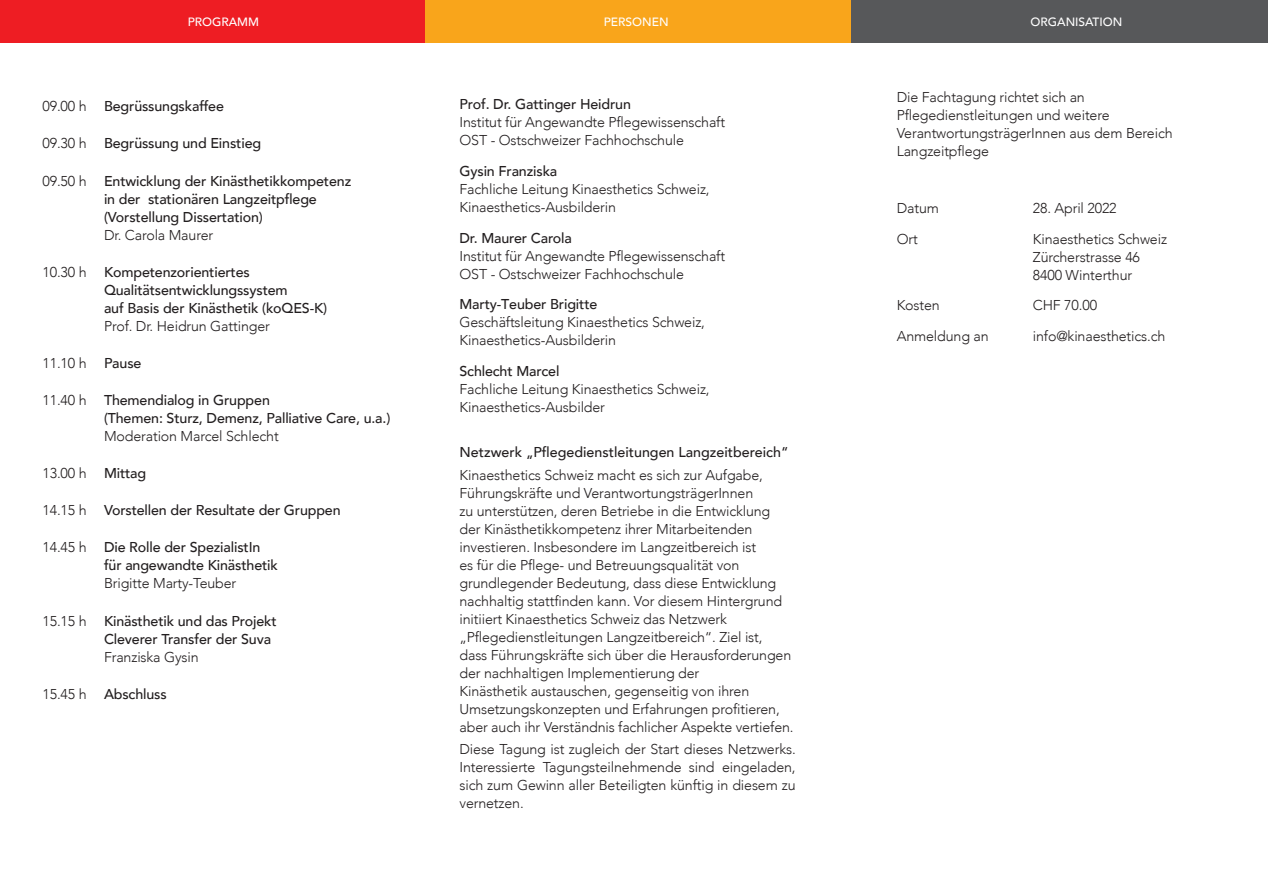
<style>
.page{position:relative;width:1268px;height:893px;background:#fff}
.page>*{position:absolute;margin:0;border:0;box-sizing:border-box;transform-origin:0 0}
.t1{font:300 14.25px/18px "Avenir LT Com";letter-spacing:-.01em;color:#231f20}
.t2{font:500 14.25px/18px "Avenir LT Com";letter-spacing:-.01em;color:#231f20}
.t3{font:500 12px "Avenir LT Com";color:#fff}
.s1{font-weight:300}
.s2{font-weight:500}
</style>
<div class="page">
<div style="left:0;top:0;width:425px;height:43px;background:#ee1d23"></div>
<div style="left:425px;top:0;width:425px;height:43px;background:#f9a51b"></div>
<div style="left:850px;top:0;width:417px;height:43px;background:#57585a"></div>
<p class="t3" style="left:188px;top:15px;width:73px">Programm</p>
<p class="t3" style="left:603px;top:15px;width:66px">Personen</p>
<p class="t2" style="left:42px;top:98px;width:183px"><span class="s1">09.00 h</span> Begrüssungskaffee</p>
<p class="t2" style="left:42px;top:135px;width:220px"><span class="s1">09.30 h</span> Begrüssung und Einstieg</p>
<p class="t2" style="left:104px;top:172px;width:249px;text-indent:-62px"><span class="s1">09.50 h</span> Entwicklung der Kinästhetikkompetenz in der stationären Langzeitpflege (Vorstellung Dissertation)</p>
<p class="t1" style="left:104px;top:226px;width:111px">Dr. Carola Maurer</p>
<p class="t2" style="left:104px;top:263px;width:224px;text-indent:-62px"><span class="s1">10.30 h</span> Kompetenzorientiertes<br>Qualitätsentwicklungssystem<br>auf Basis der Kinästhetik (koQES-K)</p>
<p class="t1" style="left:104px;top:317px;width:167px">Prof. Dr. Heidrun Gattinger</p>
<p class="t1" style="left:42px;top:354px;width:100px">11.10 h <span class="s2">Pause</span></p>
<p class="t2" style="left:104px;top:391px;width:288px;text-indent:-62px"><span class="s1">11.40 h</span> Themendialog in Gruppen<br>(Themen: Sturz, Demenz, Palliative Care, u.a.)</p>
<p class="t1" style="left:104px;top:427px;width:176px">Moderation Marcel Schlecht</p>
<p class="t1" style="left:42px;top:464px;width:105px">13.00 h <span class="s2">M ittag</span></p>
<p class="t2" style="left:42px;top:502px;width:300px"><span class="s1">14.15 h</span> Vorstellen der Resultate der Gruppen</p>
<p class="t2" style="left:104px;top:539px;width:175px;text-indent:-62px"><span class="s1">14.45 h</span> Die Rolle der SpezialistIn für angewandte Kinästhetik</p>
<p class="t1" style="left:104px;top:574px;width:134px">Brigitte Marty-Teuber</p>
<p class="t2" style="left:104px;top:612px;width:174px;text-indent:-62px"><span class="s1">15.15 h</span> Kinästhetik und das Projekt<br>Cleverer Transfer der Suva</p>
<p class="t1" style="left:104px;top:648px;width:96px">Franziska Gysin</p>
<p class="t2" style="left:42px;top:685px;width:126px"><span class="s1">15.45 h</span> Abschluss</p>
<p class="t2" style="left:459px;top:95px;width:173px">Prof. Dr. Gattinger Heidrun</p>
<p class="t1" style="left:459px;top:113px;width:267px">Institut für Angewandte Pflegewissenschaft<br>OST - Ostschweizer Fachhochschule</p>
<p class="t2" style="left:459px;top:162px;width:99px">Gysin Franziska</p>
<p class="t1" style="left:459px;top:180px;width:251px">Fachliche Leitung Kinaesthetics Schweiz,<br>Kinaesthetics-Ausbilderin</p>
<p class="t2" style="left:459px;top:229px;width:114px">Dr. Maurer Carola</p>
<p class="t1" style="left:459px;top:247px;width:267px">Institut für Angewandte Pflegewissenschaft<br>OST - Ostschweizer Fachhochschule</p>
<p class="t2" style="left:459px;top:296px;width:139px">M arty-Teuber Brigitte</p>
<p class="t1" style="left:459px;top:313px;width:247px">Geschäftsleitung Kinaesthetics Schweiz,<br>Kinaesthetics-Ausbilderin</p>
<p class="t2" style="left:459px;top:362px;width:101px">Schlecht M arcel</p>
<p class="t1" style="left:459px;top:380px;width:251px">Fachliche Leitung Kinaesthetics Schweiz,<br>Kinaesthetics-Ausbilder</p>
<p class="t2" style="left:459px;top:444px;width:330px">N etzwerk „Pflegedienstleitungen Langzeitbereich“</p>
<p class="t1" style="left:459px;top:466px;width:335px">Kinaesthetics Schweiz macht es sich zur Aufgabe, Führungskräfte und VerantwortungsträgerInnen<br>zu unterstützen, deren Betriebe in die Entwicklung der Kinästhetikkompetenz ihrer Mitarbeitenden investieren. Insbesondere im Langzeitbereich ist<br>es für die Pflege- und Betreuungsqualität von grundlegender Bedeutung, dass diese Entwicklung nachhaltig stattfinden kann. Vor diesem Hintergrund initiiert Kinaesthetics Schweiz das Netzwerk „Pflegedienstleitungen Langzeitbereich“. Ziel ist, dass Führungskräfte sich über die Herausforderungen der nachhaltigen Implementierung der<br>Kinästhetik austauschen, gegenseitig von ihren Umsetzungskonzepten und Erfahrungen profitieren, aber auch ihr Verständnis fachlicher Aspekte vertiefen.</p>
<p class="t1" style="left:459px;top:740px;width:337px;text-align:justify">Diese Tagung ist zugleich der Start dieses Netzwerks.<br>Interessierte Tagungsteilnehmende sind eingeladen, sich zum Gewinn aller Beteiligten künftig in diesem zu vernetzen.</p>
<p class="t3" style="left:1030px;top:15px;width:10px">Org</p>
<p class="t3" style="left:1057px;top:15px;width:67px">anisation</p>
<p class="t1" style="left:896px;top:88px;width:277px">Die Fachtagung richtet sich an<br>Pflegedienstleitungen und weitere<br>VerantwortungsträgerInnen aus dem Bereich<br>Langzeitpflege</p>
<p class="t1" style="left:896px;top:199px;width:44px">Datum</p>
<p class="t1" style="left:1032px;top:199px;width:85px">28. April 2022</p>
<p class="t1" style="left:896px;top:230px;width:23px">Ort</p>
<p class="t1" style="left:1032px;top:230px;width:136px">Kinaesthetics Schweiz<br>Zürcherstrasse 46<br>8400 Winterthur</p>
<p class="t1" style="left:896px;top:296px;width:45px">Kosten</p>
<p class="t1" style="left:1032px;top:296px;width:66px">CHF 70.00</p>
<p class="t1" style="left:896px;top:327px;width:93px">Anmeldung an</p>
<p class="t1" style="left:1032px;top:327px;width:134px">info@kinaesthetics.ch</p>
</div>
